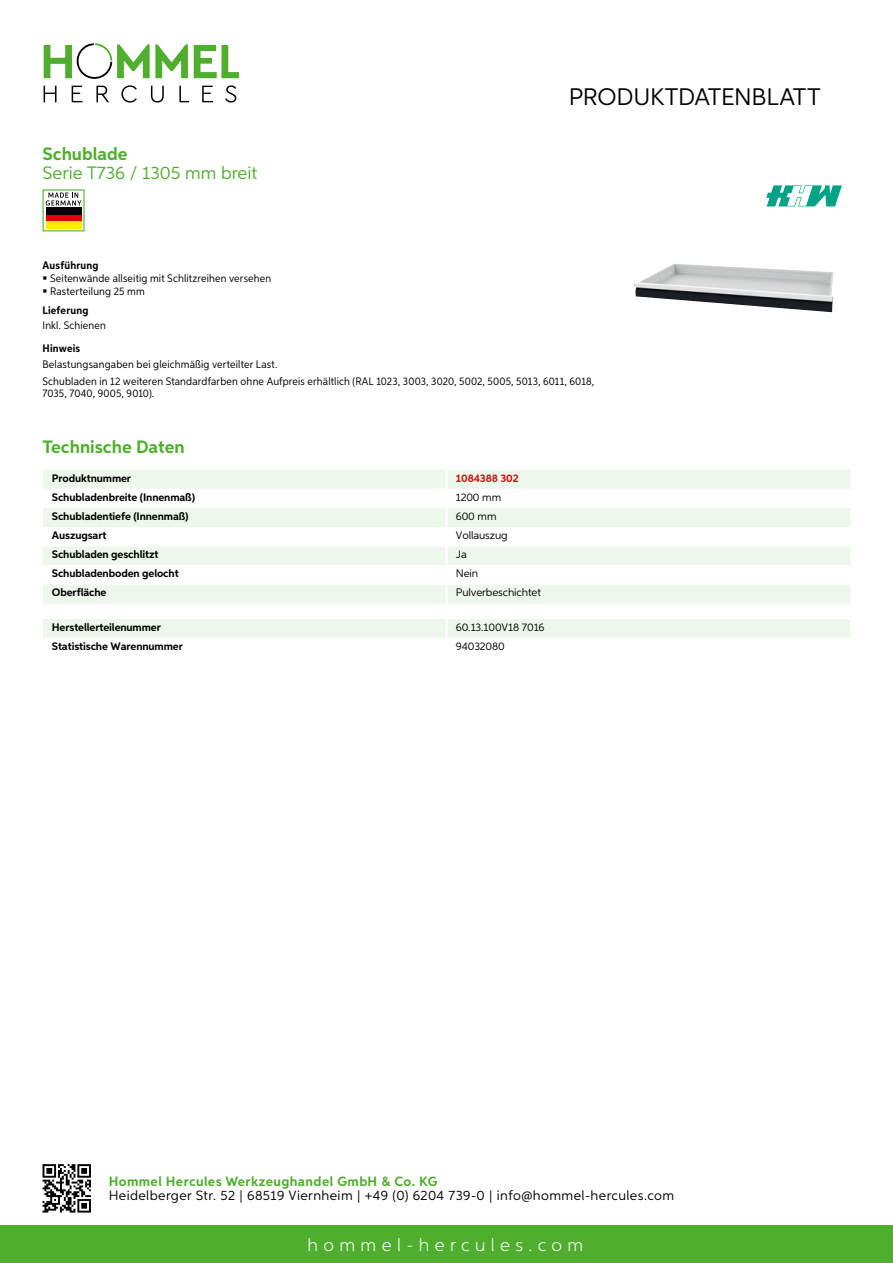
<style>
.page{position:relative;width:893px;height:1263px;background:#fff}
.page>*{position:absolute;margin:0;border:0;box-sizing:border-box;transform-origin:0 0}
.t1{font:24px "Aspira";letter-spacing:-.01em;color:#000}
.t2{font:700 18px "Aspira";color:#50ae2f}
.t3{font:18px "Aspira";color:#50ae2f}
.t4{font:300 18px "Aspira";letter-spacing:.3em;color:#fff}
.t5{font:13.5px "Aspira";letter-spacing:.03em;color:#000}
.t6{font:700 13.5px "Aspira";letter-spacing:.03em;color:#50ae2f}
.t7{font:10.95px/12.8px "Aspira Nar";letter-spacing:.015em;color:#000}
.t8{font:700 10.95px "Aspira";letter-spacing:-.01em;color:#000}
.t9{font:10.95px "Aspira";letter-spacing:-.01em;color:#000}
.t10{font:700 10.95px "Aspira Nar";letter-spacing:.02em;color:#000}
.t11{font:700 10.95px "Aspira";letter-spacing:-.01em;color:#cd1013}
</style>
<div class="page">
<div style="left:0;top:1226px;width:893px;height:37px;background:#50ae2f"></div>
<svg style="left:43px;top:1164px;width:48px;height:48px"></svg>
<svg style="left:194px;top:45px;width:45px;height:33px"></svg>
<svg style="left:44px;top:43px;width:144px;height:36px"></svg>
<svg style="left:44px;top:86px;width:13px;height:16px"></svg>
<svg style="left:72px;top:86px;width:10px;height:16px"></svg>
<svg style="left:96px;top:86px;width:13px;height:16px"></svg>
<svg style="left:121px;top:85px;width:16px;height:18px"></svg>
<svg style="left:151px;top:86px;width:13px;height:17px"></svg>
<svg style="left:179px;top:86px;width:10px;height:16px"></svg>
<svg style="left:202px;top:86px;width:11px;height:16px"></svg>
<svg style="left:225px;top:85px;width:11px;height:18px"></svg>
<div style="left:43px;top:470px;width:807px;height:134px;background:#eef7eb"></div>
<svg style="left:43px;top:489px;width:807px;height:95px"></svg>
<hr style="left:445px;top:470px;width:3px;height:19px;background:#fff">
<hr style="left:445px;top:489px;width:3px;height:19px;background:#fff">
<hr style="left:445px;top:508px;width:3px;height:19px;background:#fff">
<hr style="left:445px;top:527px;width:3px;height:19px;background:#fff">
<hr style="left:445px;top:546px;width:3px;height:19px;background:#fff">
<hr style="left:445px;top:565px;width:3px;height:19px;background:#fff">
<hr style="left:445px;top:584px;width:3px;height:20px;background:#fff">
<div style="left:43px;top:619px;width:807px;height:19px;background:#eef7eb"></div>
<svg style="left:43px;top:189px;width:42px;height:42px"></svg>
<div style="left:46px;top:214px;width:35px;height:7px;background:#e3000b"></div>
<div style="left:46px;top:208px;width:35px;height:7px;background:#000"></div>
<div style="left:46px;top:221px;width:35px;height:7px;background:#ffed00"></div>
<img style="left:634px;top:264px;width:200px;height:48px">
<svg style="left:766px;top:185px;width:76px;height:21px"></svg>
<h2 class="t2" style="left:43px;top:142px;width:87px">Schublade</h2>
<h2 class="t3" style="left:43px;top:162px;width:216px">Serie T736 / 1305 mm breit</h2>
<h1 class="t1" style="left:569px;top:82px;width:253px">Produktdatenblatt</h1>
<p class="t10" style="left:43px;top:259px;width:58px">Ausführung</p>
<p class="t7" style="left:50px;top:272px;width:223px">Seitenwände allseitig mit Schlitzreihen versehen<br>Rasterteilung 25 mm</p>
<p class="t10" style="left:43px;top:304px;width:47px">Lieferung</p>
<p class="t7" style="left:43px;top:319px;width:65px">Inkl. Schienen</p>
<p class="t10" style="left:43px;top:342px;width:39px">Hinweis</p>
<p class="t7" style="left:43px;top:355px;width:553px;line-height:17.5px">Belastungsangaben bei gleichmäßig verteilter Last.<br>Schubladen in 12 weiteren Standardfarben ohne Aufpreis erhältlich (RAL 1023, 3003, 3020, 5002, 5005, 5013, 6011, 6018,</p>
<p class="t7" style="left:43px;top:387px;width:113px">7035, 7040, 9005, 9010).</p>
<h2 class="t2" style="left:43px;top:436px;width:144px">Technische Daten</h2>
<p class="t8" style="left:52px;top:471px;width:81px">Produktnummer</p>
<p class="t11" style="left:456px;top:471px;width:64px">1084388 302</p>
<p class="t8" style="left:52px;top:490px;width:145px">Schubladenbreite (Innenmaß)</p>
<p class="t9" style="left:456px;top:490px;width:47px">1200 mm</p>
<p class="t8" style="left:52px;top:509px;width:138px">Schubladentiefe (Innenmaß)</p>
<p class="t9" style="left:456px;top:509px;width:42px">600 mm</p>
<p class="t8" style="left:52px;top:529px;width:56px">Auszugsart</p>
<p class="t9" style="left:456px;top:529px;width:53px">Vollauszug</p>
<p class="t8" style="left:52px;top:548px;width:108px">Schubladen geschlitzt</p>
<p class="t9" style="left:456px;top:548px;width:13px">Ja</p>
<p class="t8" style="left:52px;top:567px;width:128px">Schubladenboden gelocht</p>
<p class="t9" style="left:456px;top:567px;width:24px">Nein</p>
<p class="t8" style="left:52px;top:586px;width:56px">Oberfläche</p>
<p class="t9" style="left:456px;top:586px;width:87px">Pulverbeschichtet</p>
<p class="t8" style="left:52px;top:620px;width:111px">Herstellerteilenummer</p>
<p class="t9" style="left:456px;top:620px;width:90px">60.13.100V18 7016</p>
<p class="t8" style="left:52px;top:640px;width:132px">Statistische Warennummer</p>
<p class="t9" style="left:456px;top:640px;width:51px">94032080</p>
<p class="t6" style="left:109px;top:1172px;width:330px">Hommel Hercules Werkzeughandel GmbH &amp; Co. KG</p>
<p class="t5" style="left:109px;top:1187px;width:567px">Heidelberger Str. 52 | 68519 Viernheim | +49 (0) 6204 739-0 | info@hommel-hercules.com</p>
<h2 class="t4" style="left:307px;top:1234px;width:277px">hommel-hercules.com</h2>
</div>
